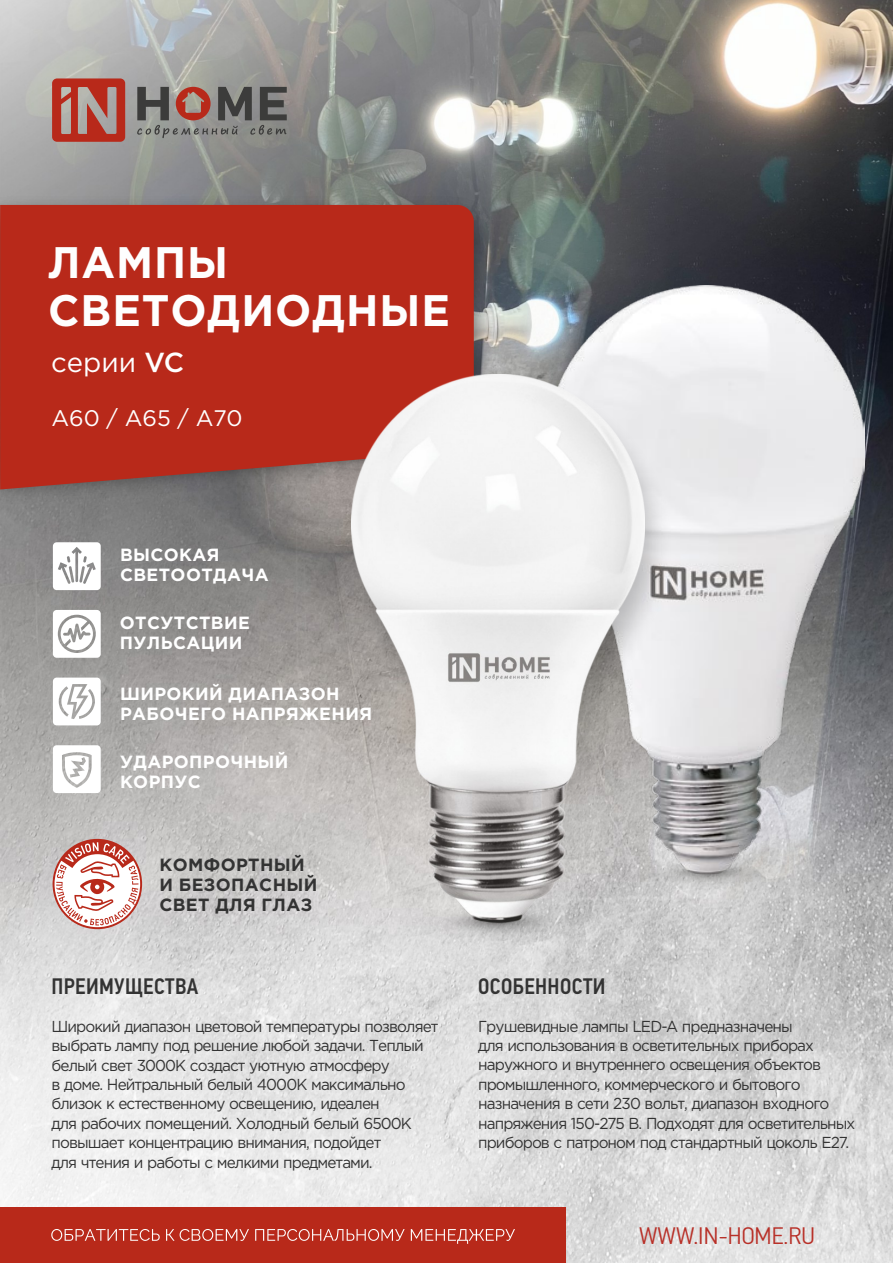
<style>
.page{position:relative;width:893px;height:1263px;background:#fff}
.page>*{position:absolute;margin:0;border:0;box-sizing:border-box;transform-origin:0 0}
.t1{font:700 44.1px/47.7px "Gotham Pro";letter-spacing:.02em;color:#fefefe}
.t2{font:27.6px "Gotham Pro";color:#fff}
.t3{font:300 24px "PF Din Text Cond Pro";color:#b83028;scale:1.1 1}
.t4{font:500 22.5px "PF Din Text Cond Pro";letter-spacing:.02em;color:#333}
.t5{font:22.5px "Gotham Pro";color:#fff}
.t6{font:700 17.7px/20px "Gotham Pro";letter-spacing:.02em;color:#fff}
.t7{font:700 17.7px/20px "Gotham Pro";letter-spacing:.02em;color:#333}
.t8{font:15.9px/19.4px "Gotham Pro";letter-spacing:-.06em;color:#333;scale:.96 1}
.s1{font-weight:500}
</style>
<div class="page">
<img style="left:0;top:0;width:893px;height:1263px">
<img style="left:546px;top:286px;width:319px;height:607px">
<img style="left:0;top:167px;width:518px;height:357px">
<svg style="left:52px;top:78px;width:73px;height:64px"></svg>
<svg style="left:137px;top:87px;width:150px;height:51px"></svg>
<svg style="left:53px;top:542px;width:48px;height:48px"></svg>
<svg style="left:53px;top:610px;width:48px;height:48px"></svg>
<svg style="left:53px;top:745px;width:48px;height:48px"></svg>
<svg style="left:53px;top:678px;width:48px;height:47px"></svg>
<div style="left:0;top:1207px;width:566px;height:56px;background:#b8291a"></div>
<svg style="left:51px;top:1229px;width:464px;height:15px"></svg>
<svg style="left:53px;top:839px;width:89px;height:90px"></svg>
<img style="left:474px;top:355px;width:220px;height:560px">
<div style="left:0;top:205px;width:474px;height:284px;background:#b8291a"></div>
<img style="left:351px;top:375px;width:294px;height:569px">
<h1 class="t1" style="left:48px;top:242px;width:403px">ЛАМПЫ<br>СВЕТОДИОДНЫЕ</h1>
<h2 class="t2" style="left:51px;top:352px;width:135px">серии <span class="s1">VC</span></h2>
<h3 class="t5" style="left:51px;top:410px;width:193px">A60 / A65 / A70</h3>
<p class="t6" style="left:120px;top:546px;width:150px">ВЫСОКАЯ<br>СВЕТООТДАЧА</p>
<p class="t6" style="left:120px;top:614px;width:132px">ОТСУТСТВИЕ<br>ПУЛЬСАЦИИ</p>
<p class="t6" style="left:120px;top:684px;width:254px">ШИРОКИЙ ДИАПАЗОН<br>РАБОЧЕГО НАПРЯЖЕНИЯ</p>
<p class="t6" style="left:120px;top:753px;width:170px">УДАРОПРОЧНЫЙ<br>КОРПУС</p>
<p class="t7" style="left:159px;top:856px;width:159px">КОМФОРТНЫЙ<br>И БЕЗОПАСНЫЙ<br>СВЕТ ДЛЯ ГЛАЗ</p>
<h3 class="t4" style="left:52px;top:977px;width:148px">ПРЕИМУЩЕСТВА</h3>
<h3 class="t4" style="left:478px;top:977px;width:129px">ОСОБЕННОСТИ</h3>
<p class="t8" style="left:51px;top:1018px;width:405px">Широкий диапазон цветовой температуры позволяет выбрать лампу под решение любой задачи. Теплый белый свет 3000К создаст уютную атмосферу<br>в доме. Нейтральный белый 4000К максимально близок к естественному освещению, идеален<br>для рабочих помещений. Холодный белый 6500К повышает концентрацию внимания, подойдет<br>для чтения и работы с мелкими предметами.</p>
<p class="t8" style="left:478px;top:1017px;width:394px">Грушевидные лампы LED-A предназначены<br>для использования в осветительных приборах наружного и внутреннего освещения объектов промышленного, коммерческого и бытового назначения в сети 230 вольт, диапазон входного напряжения 150-275 В. Подходят для осветительных приборов с патроном под стандартный цоколь Е27.</p>
<h3 class="t3" style="left:639px;top:1225px;width:161px">WWW.IN-HOME.RU</h3>
</div>
